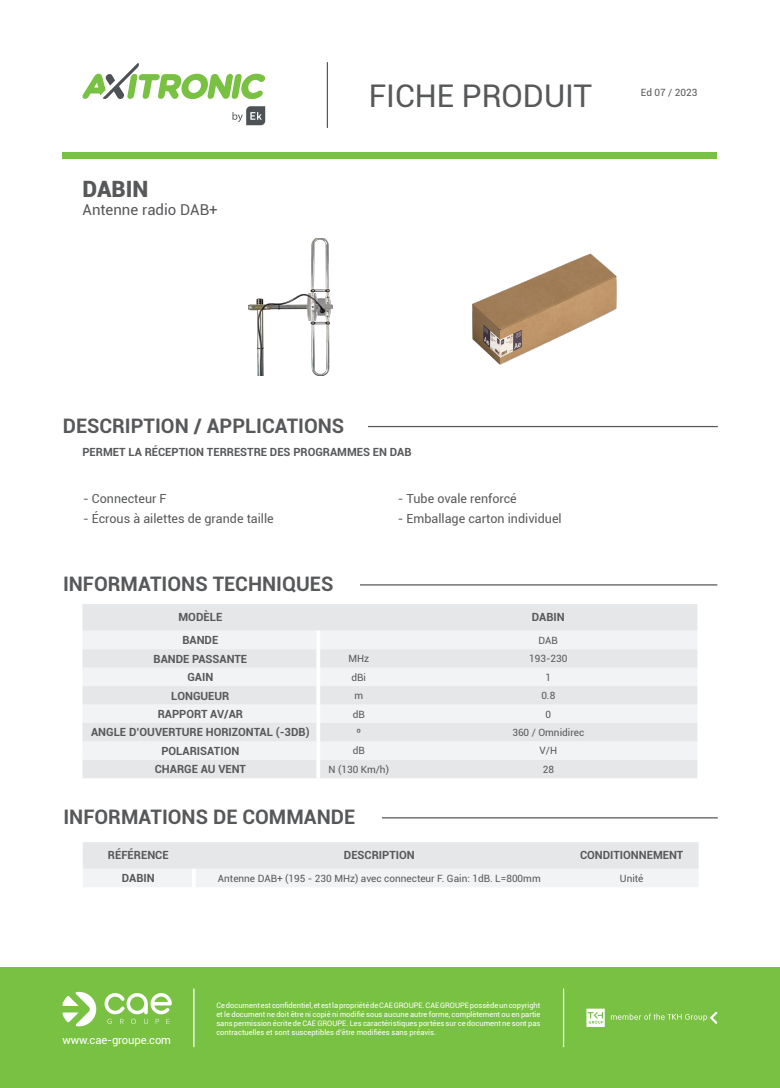
<style>
.page{position:relative;width:780px;height:1088px;background:#fff}
.page>*{position:absolute;margin:0;border:0;box-sizing:border-box;transform-origin:0 0}
.t1{font:31.25px "Roboto";color:#57585a}
.RÉFÉRENCE_-_gris{font:900 22.5px "Roboto";color:#57585a}
.Titre_-_gris{font:700 20px "Roboto";color:#57585a}
.Désignation_-_gris{font:15px "Roboto";color:#57585a}
.Désignation_-_gris-2{font:12.5px "Roboto";color:#57585a}
.Titre_tableau_-_gris{font:700 11.25px "Roboto";color:#57585a}
.Texte_tableau_-_gris{font:700 11.25px "Roboto";color:#57585a}
.Titre_tableau_-_noir{font:700 11.25px "Roboto";color:#57585a}
.t2{font:11.25px "Roboto";letter-spacing:-.015em;color:#fff}
.Texte_tableau_-_gris-2{font:10px "Roboto";color:#57585a}
.t3{font:7.5px/9px "Roboto";color:#fff;text-align:justify}
</style>
<div class="page">
<img style="left:248px;top:238px;width:84px;height:137px">
<hr style="left:83px;top:584px;width:634px;height:1px;background:#57585a">
<hr style="left:83px;top:426px;width:634px;height:1px;background:#57585a">
<div style="left:63px;top:576px;width:296px;height:15px;background:#fff"></div>
<div style="left:63px;top:418px;width:305px;height:18px;background:#fff"></div>
<div style="left:82px;top:604px;width:615px;height:27px;background:#e6e7e9"></div>
<div style="left:83px;top:631px;width:614px;height:18px;background:#f2f3f4"></div>
<svg style="left:82px;top:649px;width:615px;height:129px;fill:#e6e7e9"></svg>
<hr style="left:316px;top:631px;width:4px;height:18px;background:#fff">
<hr style="left:316px;top:649px;width:4px;height:19px;background:#fff">
<hr style="left:316px;top:668px;width:4px;height:18px;background:#fff">
<hr style="left:316px;top:686px;width:4px;height:18px;background:#fff">
<hr style="left:316px;top:704px;width:4px;height:19px;background:#fff">
<hr style="left:316px;top:723px;width:4px;height:18px;background:#fff">
<hr style="left:316px;top:741px;width:4px;height:19px;background:#fff">
<hr style="left:316px;top:760px;width:4px;height:18px;background:#fff">
<hr style="left:83px;top:817px;width:634px;height:1px;background:#57585a">
<div style="left:63px;top:809px;width:319px;height:15px;background:#fff"></div>
<svg style="left:83px;top:842px;width:615px;height:45px"></svg>
<hr style="left:192px;top:869px;width:4px;height:18px;background:#fff">
<img style="left:472px;top:253px;width:145px;height:112px">
<div style="left:0;top:967px;width:780px;height:121px;background:#79c142"></div>
<hr style="left:193px;top:989px;width:1px;height:58px;background:#fff">
<hr style="left:563px;top:989px;width:1px;height:58px;background:#fff">
<div style="left:63px;top:152px;width:654px;height:6px;background:#79c142"></div>
<hr style="left:327px;top:63px;width:1px;height:65px;background:#57585a">
<svg style="left:611px;top:1012px;width:106px;height:12px"></svg>
<svg style="left:586px;top:1008px;width:18px;height:19px"></svg>
<svg style="left:104px;top:993px;width:68px;height:31px"></svg>
<svg style="left:62px;top:992px;width:34px;height:34px"></svg>
<svg style="left:82px;top:63px;width:183px;height:36px"></svg>
<svg style="left:232px;top:106px;width:33px;height:19px"></svg>
<p class="RÉFÉRENCE_-_gris" style="left:82px;top:173px;width:67px">DABIN</p>
<p class="Désignation_-_gris" style="left:82px;top:200px;width:137px">Antenne radio DAB+</p>
<h1 class="t1" style="left:369px;top:74px;width:225px">FICHE PRODUIT</h1>
<h3 class="Texte_tableau_-_gris-2" style="left:641px;top:86px;width:58px">Ed 07 / 2023</h3>
<p class="Titre_-_gris" style="left:63px;top:412px;width:283px">DESCRIPTION / APPLICATIONS</p>
<p class="Titre_tableau_-_noir" style="left:82px;top:444px;width:330px">PERMET LA RÉCEPTION TERRESTRE DES PROGRAMMES EN DAB</p>
<p class="Désignation_-_gris-2" style="left:83px;top:490px;width:85px">- Connecteur F</p>
<p class="Désignation_-_gris-2" style="left:83px;top:510px;width:192px">- Écrous à ailettes de grande taille</p>
<p class="Titre_-_gris" style="left:63px;top:570px;width:272px">INFORMATIONS TECHNIQUES</p>
<p class="Désignation_-_gris-2" style="left:398px;top:490px;width:120px">- Tube ovale renforcé</p>
<p class="Désignation_-_gris-2" style="left:398px;top:510px;width:165px">- Emballage carton individuel</p>
<p class="Texte_tableau_-_gris" style="left:178px;top:609px;width:45px">MODÈLE</p>
<p class="Texte_tableau_-_gris" style="left:532px;top:609px;width:34px">DABIN</p>
<p class="Titre_tableau_-_gris" style="left:182px;top:632px;width:37px">BANDE</p>
<p class="Texte_tableau_-_gris-2" style="left:538px;top:633px;width:21px">DAB</p>
<p class="Titre_tableau_-_gris" style="left:153px;top:651px;width:95px">BANDE PASSANTE</p>
<p class="Texte_tableau_-_gris-2" style="left:348px;top:652px;width:22px">MHz</p>
<p class="Texte_tableau_-_gris-2" style="left:529px;top:652px;width:40px">193-230</p>
<p class="Titre_tableau_-_gris" style="left:187px;top:669px;width:27px">GAIN</p>
<p class="Texte_tableau_-_gris-2" style="left:351px;top:670px;width:16px">dBi</p>
<p class="Texte_tableau_-_gris-2" style="left:545px;top:670px;width:7px">1</p>
<p class="Titre_tableau_-_gris" style="left:171px;top:687px;width:60px">LONGUEUR</p>
<p class="Texte_tableau_-_gris-2" style="left:354px;top:688px;width:10px">m</p>
<p class="Texte_tableau_-_gris-2" style="left:541px;top:688px;width:15px">0.8</p>
<p class="Titre_tableau_-_gris" style="left:158px;top:706px;width:87px">RAPPORT AV/AR</p>
<p class="Texte_tableau_-_gris-2" style="left:353px;top:707px;width:14px">dB</p>
<p class="Texte_tableau_-_gris-2" style="left:545px;top:707px;width:7px">0</p>
<p class="Titre_tableau_-_gris" style="left:91px;top:724px;width:220px">ANGLE D’OUVERTURE HORIZONTAL (-3DB)</p>
<p class="Texte_tableau_-_gris-2" style="left:356px;top:725px;width:6px">º</p>
<p class="Texte_tableau_-_gris-2" style="left:512px;top:725px;width:73px">360 / Omnidirec</p>
<p class="Titre_tableau_-_gris" style="left:161px;top:743px;width:79px">POLARISATION</p>
<p class="Texte_tableau_-_gris-2" style="left:353px;top:744px;width:14px">dB</p>
<p class="Texte_tableau_-_gris-2" style="left:539px;top:744px;width:19px">V/H</p>
<p class="Titre_tableau_-_gris" style="left:155px;top:761px;width:93px">CHARGE AU VENT</p>
<p class="Texte_tableau_-_gris-2" style="left:328px;top:762px;width:62px">N (130 Km/h)</p>
<p class="Texte_tableau_-_gris-2" style="left:542px;top:762px;width:13px">28</p>
<p class="Titre_-_gris" style="left:63px;top:802px;width:293px">INFORMATIONS DE COMMANDE</p>
<p class="Texte_tableau_-_gris" style="left:108px;top:847px;width:62px">RÉFÉRENCE</p>
<p class="Texte_tableau_-_gris" style="left:344px;top:847px;width:72px">DESCRIPTION</p>
<p class="Texte_tableau_-_gris" style="left:580px;top:847px;width:105px">CONDITIONNEMENT</p>
<p class="Texte_tableau_-_gris" style="left:122px;top:870px;width:34px">DABIN</p>
<p class="Texte_tableau_-_gris-2" style="left:218px;top:871px;width:324px">Antenne DAB+ (195 - 230 MHz) avec connecteur F. Gain: 1dB. L=800mm</p>
<p class="Texte_tableau_-_gris-2" style="left:620px;top:871px;width:25px">Unité</p>
<h3 class="t2" style="left:62px;top:1032px;width:110px">www.cae-groupe.com</h3>
<p class="t3" style="left:216px;top:1001px;width:325px">Ce document est confidentiel, et est la propriété de CAE GROUPE. CAE GROUPE possède un copyright et le document ne doit être ni copié ni modifié sous aucune autre forme, complètement ou en partie sans permission écrite de CAE GROUPE. Les caractéristiques portées sur ce document ne sont pas contractuelles et sont susceptibles d’être modifiées sans préavis.</p>
</div>
